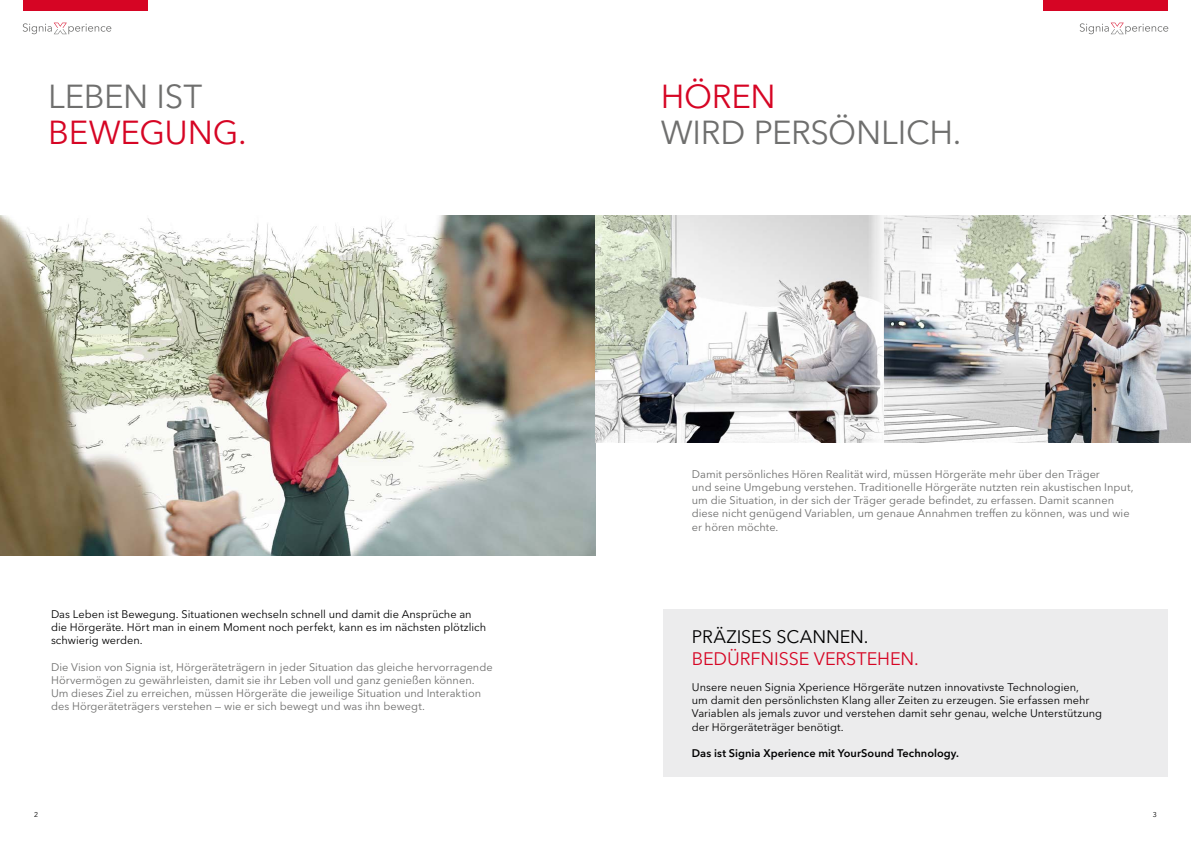
<style>
.page{position:relative;width:1191px;height:842px;background:#fff}
.page>*{position:absolute;margin:0;border:0;box-sizing:border-box;transform-origin:0 0}
.t1{font:33px "Avenir Next W1 G";letter-spacing:-.01em;color:#6f6f6e}
.t2{font:33px "Avenir Next W1 G";letter-spacing:-.01em;color:#d60524}
.t3{font:18px "Avenir Next W1 G";letter-spacing:-.01em;color:#d60524}
.t4{font:18px "Avenir Next W1 G";color:#000}
.t5{font:11px/13.2px "Avenir Next W1 G";color:#6f6f6e}
.t6{font:11px/13.2px "Avenir Next W1 G";color:#000}
.t7{font:600 11px "Avenir Next W1 G";letter-spacing:.005em;color:#000}
.t8{font:7px "Avenir Next W1 G";color:#000}
</style>
<div class="page">
<img style="left:0;top:215px;width:595px;height:341px">
<div style="left:1043px;top:0;width:125px;height:11px;background:#d60524"></div>
<div style="left:23px;top:0;width:124px;height:11px;background:#d60524"></div>
<svg style="left:1079px;top:23px;width:89px;height:11px"></svg>
<svg style="left:23px;top:23px;width:88px;height:11px"></svg>
<div style="left:663px;top:609px;width:505px;height:168px;background:#ececed"></div>
<img style="left:896px;top:215px;width:295px;height:227px">
<img style="left:595px;top:215px;width:301px;height:227px">
<h1 class="t1" style="left:48px;top:76px;width:156px">LEBEN IST</h1>
<h1 class="t2" style="left:48px;top:113px;width:200px">BEWEGUNG.</h1>
<p class="t6" style="left:51px;top:607px;width:436px">Das Leben ist Bewegung. Situationen wechseln schnell und damit die Ansprüche an die Hörgeräte. Hört man in einem Moment noch perfekt, kann es im nächsten plötzlich schwierig werden.</p>
<p class="t5" style="left:51px;top:660px;width:443px">Die Vision von Signia ist, Hörgeräteträgern in jeder Situation das gleiche hervorragende Hörvermögen zu gewährleisten, damit sie ihr Leben voll und ganz genießen können.<br>Um dieses Ziel zu erreichen, müssen Hörgeräte die jeweilige Situation und Interaktion des Hörgeräteträgers verstehen — wie er sich bewegt und was ihn bewegt.</p>
<h1 class="t2" style="left:660px;top:76px;width:116px">HÖREN</h1>
<h1 class="t1" style="left:660px;top:113px;width:302px">WIRD PERSÖNLICH.</h1>
<p class="t5" style="left:692px;top:467px;width:443px">Damit persönliches Hören Realität wird, müssen Hörgeräte mehr über den Träger<br>und seine Umgebung verstehen. Traditionelle Hörgeräte nutzten rein akustischen Input, um die Situation, in der sich der Träger gerade befindet, zu erfassen. Damit scannen diese nicht genügend Variablen, um genaue Annahmen treffen zu können, was und wie er hören möchte.</p>
<h2 class="t4" style="left:692px;top:626px;width:178px">PRÄZISES SCANNEN.</h2>
<h2 class="t3" style="left:692px;top:647px;width:228px">BEDÜRFNISSE VERSTEHEN.</h2>
<p class="t6" style="left:692px;top:680px;width:412px">Unsere neuen Signia Xperience Hörgeräte nutzen innovativste Technologien,<br>um damit den persönlichsten Klang aller Zeiten zu erzeugen. Sie erfassen mehr Variablen als jemals zuvor und verstehen damit sehr genau, welche Unterstützung der Hörgeräteträger benötigt.</p>
<p class="t7" style="left:692px;top:746px;width:269px">Das ist Signia Xperience mit YourSound Technology.</p>
<p class="t8" style="left:34px;top:810px;width:6px">2</p>
<p class="t8" style="left:1152px;top:810px;width:6px">3</p>
</div>
